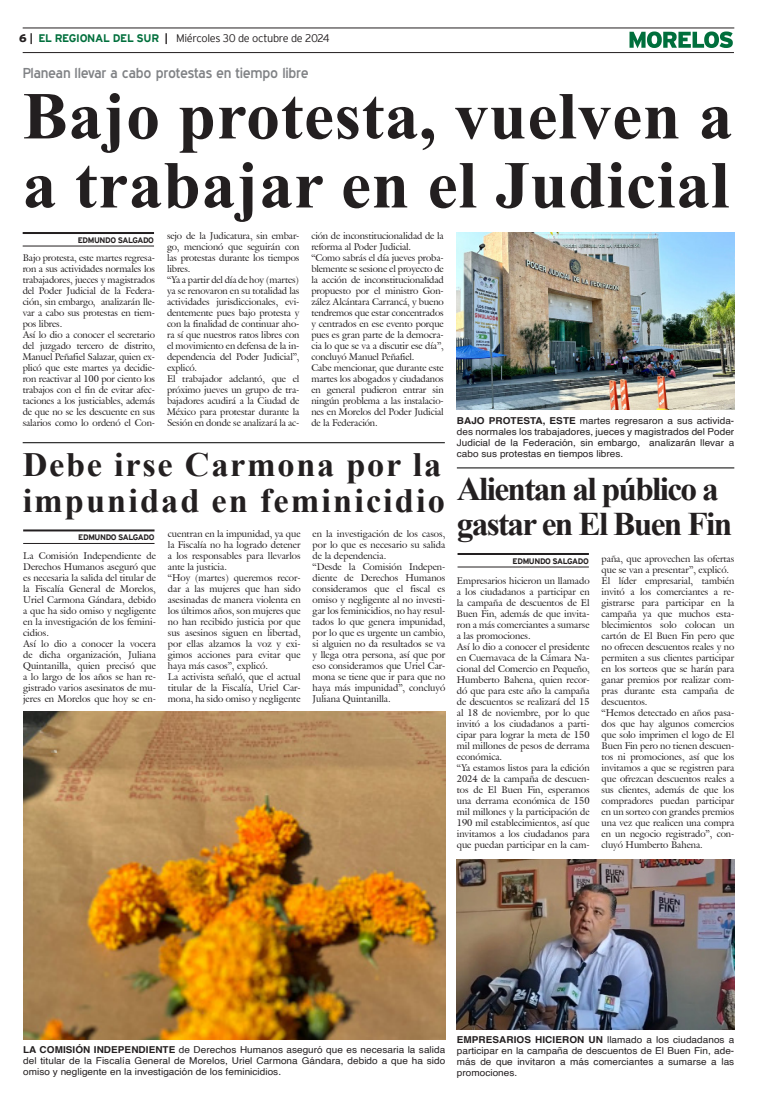
<style>
.page{position:relative;width:757px;height:1106px;background:#fff}
.page>*{position:absolute;margin:0;border:0;box-sizing:border-box;transform-origin:0 0}
.Cabeza_01{font:700 67px "Times New Roman";letter-spacing:.01em;color:#231f20}
.Cabeza_02{font:700 34px "Times New Roman";letter-spacing:.06em;color:#231f20}
.Cabeza_03{font:700 33px "Times New Roman";letter-spacing:-.05em;color:#231f20}
.Balazo_01{font:14px "Blue Highway";letter-spacing:-.015em;color:#808285;scale:1.05 1}
.t1{font:300 11px "Interstate";letter-spacing:-.025em;color:#231f20}
.t2{font:9.5px/11px "Galliard IT Cby BT";letter-spacing:-.005em;color:#231f20;text-align:justify}
.Pie_de_foto{font:9.5px/11px "Helvetica";letter-spacing:.005em;color:#231f20;text-align:justify;scale:1.05 1}
.t3{font:700 8px "Interstate";letter-spacing:-.05em;color:#231f20}
.s1{font-weight:900}
.s2{font-weight:700}
.s3{font-weight:700;color:#006f3c}
</style>
<div class="page">
<hr style="left:23px;top:28px;width:711px;height:1px;background:#231f20">
<hr style="left:23px;top:52px;width:711px;height:1px;background:#231f20">
<svg style="left:629px;top:31px;width:104px;height:17px"></svg>
<hr style="left:23px;top:232px;width:131px;height:2px;background:#231f20">
<hr style="left:23px;top:246px;width:131px;height:1px;background:#231f20">
<hr style="left:23px;top:529px;width:132px;height:2px;background:#231f20">
<hr style="left:23px;top:543px;width:132px;height:1px;background:#231f20">
<hr style="left:23px;top:442px;width:422px;height:1px;background:#000">
<hr style="left:457px;top:553px;width:132px;height:2px;background:#231f20">
<hr style="left:457px;top:566px;width:132px;height:1px;background:#231f20">
<hr style="left:457px;top:467px;width:277px;height:1px;background:#000">
<img style="left:23px;top:711px;width:423px;height:328px">
<img style="left:457px;top:859px;width:277px;height:170px">
<img style="left:457px;top:232px;width:277px;height:178px">
<p class="t1" style="left:19px;top:32px;width:312px"><span class="s1">6</span> <span class="s2">|</span> <span class="s3">EL REGIONAL DEL SUR</span> <span class="s2">|</span> Miércoles 30 de octubre de 2024</p>
<p class="Balazo_01" style="left:23px;top:64px;width:274px">Planean llevar a cabo protestas en tiempo libre</p>
<p class="Cabeza_01" style="left:23px;top:68px;width:711px">Bajo protesta, vuelven a</p>
<p class="Cabeza_01" style="left:23px;top:137px;width:708px">a trabajar en el Judicial</p>
<p class="t3" style="left:78px;top:235px;width:78px">EDMUNDO SALGADO</p>
<p class="t2" style="left:311px;top:230px;width:134px">ción de inconstitucionalidad de la reforma al Poder Judicial.</p>
<p class="t2" style="left:311px;top:252px;width:134px">“Como sabrás el día jueves proba&shy;blemente se sesione el proyecto de la acción de inconstitucionalidad propuesto por el ministro Gon&shy;zález Alcántara Carrancá, y bueno tendremos que estar concentrados y centrados en ese evento porque pues es gran parte de la democra&shy;cia lo que se va a discutir ese día”, concluyó Manuel Peñafiel.</p>
<p class="t2" style="left:311px;top:362px;width:134px">Cabe mencionar, que durante este martes los abogados y ciudadanos en general pudieron entrar sin ningún problema a las instalacio&shy;nes en Morelos del Poder Judicial de la Federación.</p>
<p class="t2" style="left:167px;top:230px;width:134px">sejo de la Judicatura, sin embar&shy;go, mencionó que seguirán con las protestas durante los tiempos libres.</p>
<p class="t2" style="left:167px;top:274px;width:134px">“Ya a partir del día de hoy (martes) ya se renovaron en su totalidad las actividades jurisdiccionales, evi&shy;dentemente pues bajo protesta y con la finalidad de continuar aho&shy;ra sí que nuestros ratos libres con el movimiento en defensa de la in&shy;dependencia del Poder Judicial”, explicó.</p>
<p class="t2" style="left:167px;top:373px;width:134px">El trabajador adelantó, que el próximo jueves un grupo de tra&shy;bajadores acudirá a la Ciudad de México para protestar durante la Sesión en donde se analizará la ac-</p>
<p class="t2" style="left:23px;top:252px;width:134px">Bajo protesta, este martes regresa&shy;ron a sus actividades normales los trabajadores, jueces y magistrados del Poder Judicial de la Federa&shy;ción, sin embargo, analizarán lle&shy;var a cabo sus protestas en tiem&shy;pos libres.</p>
<p class="t2" style="left:23px;top:329px;width:134px">Así lo dio a conocer el secretario del juzgado tercero de distrito, Manuel Peñafiel Salazar, quien ex&shy;plicó que este martes ya decidie&shy;ron reactivar al 100 por ciento los trabajos con el fin de evitar afec&shy;taciones a los justiciables, además de que no se les descuente en sus salarios como lo ordenó el Con-</p>
<p class="Pie_de_foto" style="left:457px;top:416px;width:266px"><span class="s2">BAJO PROTESTA, ESTE</span> martes regresaron a sus activida&shy;des normales los trabajadores, jueces y magistrados del Poder Judicial de la Federación, sin embargo, analizarán llevar a cabo sus protestas en tiempos libres.</p>
<p class="Cabeza_02" style="left:23px;top:440px;width:420px">Debe irse Carmona por la</p>
<p class="Cabeza_02" style="left:23px;top:476px;width:424px">impunidad en feminicidio</p>
<p class="t3" style="left:78px;top:533px;width:78px">EDMUNDO SALGADO</p>
<p class="Cabeza_03" style="left:457px;top:465px;width:264px">Alientan al público a</p>
<p class="Cabeza_03" style="left:457px;top:500px;width:277px">gastar en El Buen Fin</p>
<p class="t3" style="left:513px;top:556px;width:78px">EDMUNDO SALGADO</p>
<p class="t2" style="left:313px;top:528px;width:134px">en la investigación de los casos, por lo que es necesario su salida de la dependencia.</p>
<p class="t2" style="left:313px;top:561px;width:134px">“Desde la Comisión Indepen&shy;diente de Derechos Humanos consideramos que el fiscal es omiso y negligente al no investi&shy;gar los feminicidios, no hay resul&shy;tados lo que genera impunidad, por lo que es urgente un cambio, si alguien no da resultados se va y llega otra persona, así que por eso consideramos que Uriel Car&shy;mona se tiene que ir para que no haya más impunidad”, concluyó Juliana Quintanilla.</p>
<p class="t2" style="left:168px;top:528px;width:134px">cuentran en la impunidad, ya que la Fiscalía no ha logrado detener a los responsables para llevarlos ante la justicia.</p>
<p class="t2" style="left:168px;top:572px;width:134px">“Hoy (martes) queremos recor&shy;dar a las mujeres que han sido asesinadas de manera violenta en los últimos años, son mujeres que no han recibido justicia por que sus asesinos siguen en libertad, por ellas alzamos la voz y exi&shy;gimos acciones para evitar que haya más casos”, explicó.</p>
<p class="t2" style="left:168px;top:671px;width:134px">La activista señaló, que el actual titular de la Fiscalía, Uriel Car&shy;mona, ha sido omiso y negligente</p>
<p class="t2" style="left:23px;top:550px;width:134px">La Comisión Independiente de Derechos Humanos aseguró que es necesaria la salida del titular de la Fiscalía General de Morelos, Uriel Carmona Gándara, debido a que ha sido omiso y negligente en la investigación de los femini&shy;cidios.</p>
<p class="t2" style="left:23px;top:638px;width:134px">Así lo dio a conocer la vocera de dicha organización, Juliana Quintanilla, quien precisó que a lo largo de los años se han re&shy;gistrado varios asesinatos de mu&shy;jeres en Morelos que hoy se en-</p>
<p class="t2" style="left:601px;top:553px;width:134px">paña, que aprovechen las ofertas que se van a presentar”, explicó.</p>
<p class="t2" style="left:601px;top:575px;width:134px">El líder empresarial, también invitó a los comerciantes a re&shy;gistrarse para participar en la campaña ya que muchos esta&shy;blecimientos solo colocan un cartón de El Buen Fin pero que no ofrecen descuentos reales y no permiten a sus clientes participar en los sorteos que se harán para ganar premios por realizar com&shy;pras durante esta campaña de descuentos.</p>
<p class="t2" style="left:601px;top:707px;width:134px">“Hemos detectado en años pasa&shy;dos que hay algunos comercios que solo imprimen el logo de El Buen Fin pero no tienen descuen&shy;tos ni promociones, así que los invitamos a que se registren para que ofrezcan descuentos reales a sus clientes, además de que los compradores puedan participar en un sorteo con grandes premios una vez que realicen una compra en un negocio registrado”, con&shy;cluyó Humberto Bahena.</p>
<p class="t2" style="left:457px;top:575px;width:134px">Empresarios hicieron un llamado a los ciudadanos a participar en la campaña de descuentos de El Buen Fin, además de que invita&shy;ron a más comerciantes a sumarse a las promociones.</p>
<p class="t2" style="left:457px;top:641px;width:134px">Así lo dio a conocer el presidente en Cuernavaca de la Cámara Na&shy;cional del Comercio en Pequeño, Humberto Bahena, quien recor&shy;dó que para este año la campaña de descuentos se realizará del 15 al 18 de noviembre, por lo que invitó a los ciudadanos a parti&shy;cipar para lograr la meta de 150 mil millones de pesos de derrama económica.</p>
<p class="t2" style="left:457px;top:762px;width:134px">“Ya estamos listos para la edición 2024 de la campaña de descuen&shy;tos de El Buen Fin, esperamos una derrama económica de 150 mil millones y la participación de 190 mil establecimientos, así que invitamos a los ciudadanos para que puedan participar en la cam-</p>
<p class="Pie_de_foto" style="left:23px;top:1044px;width:403px"><span class="s2">LA COMISIÓN INDEPENDIENTE</span> de Derechos Humanos aseguró que es necesaria la salida del titular de la Fiscalía General de Morelos, Uriel Carmona Gándara, debido a que ha sido omiso y negligente en la investigación de los feminicidios.</p>
<p class="Pie_de_foto" style="left:457px;top:1034px;width:266px"><span class="s2">EMPRESARIOS HICIERON UN</span> llamado a los ciudadanos a participar en la campaña de descuentos de El Buen Fin, ade&shy;más de que invitaron a más comerciantes a sumarse a las promociones.</p>
</div>
